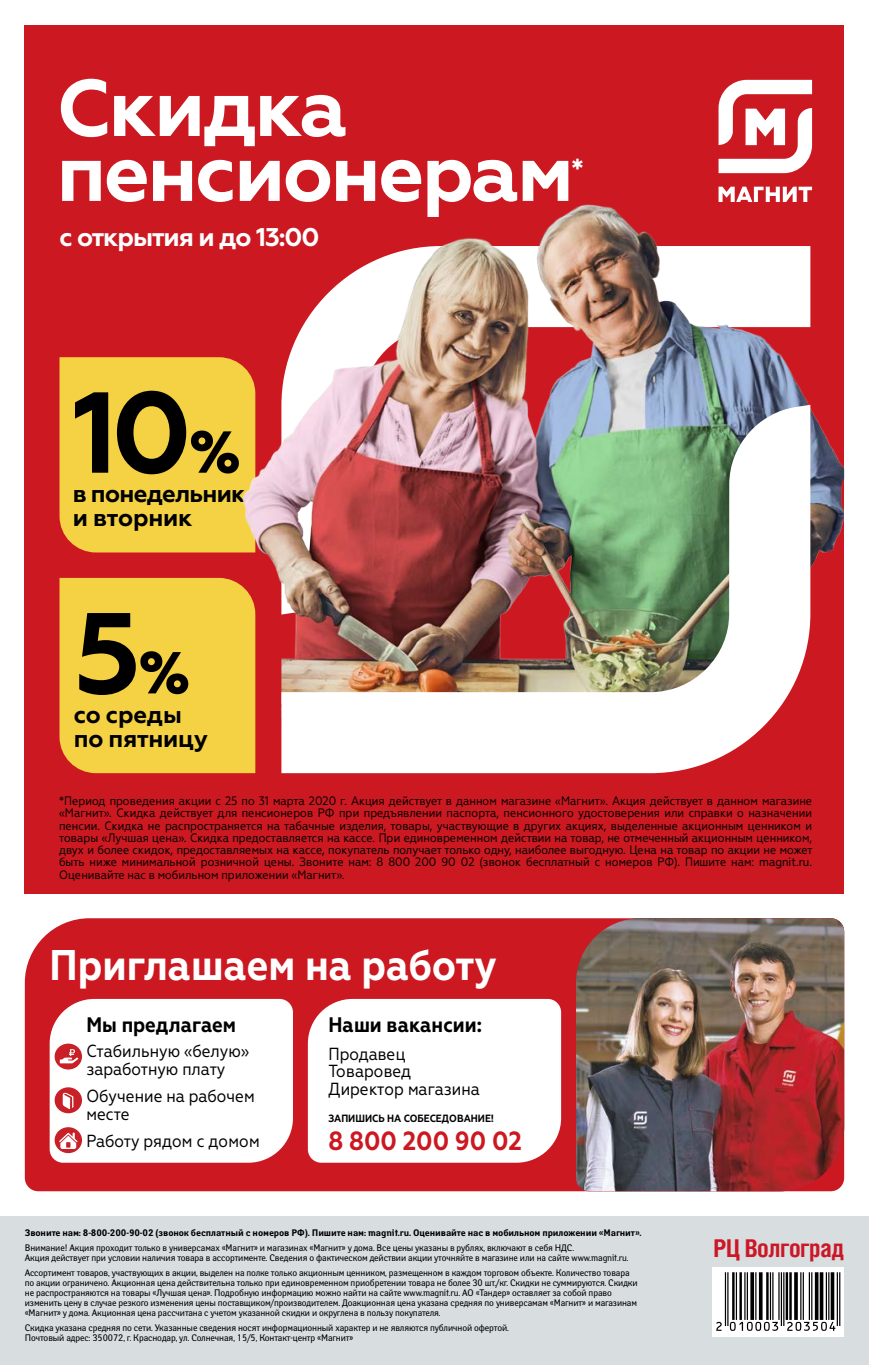
<style>
.page{position:relative;width:869px;height:1365px;background:#fff}
.page>*{position:absolute;margin:0;border:0;box-sizing:border-box;transform-origin:0 0}
.t1{font:700 114.8px "Geometria";color:#000}
.t2{font:700 80.15px/64.9px "Geometria";letter-spacing:-.03em;color:#fff}
.t3{font:700 42.88px "Geometria Narrow";color:#fff}
.t4{font:700 29.05px "Geometria";color:#fff}
.t5{font:700 26.25px "Geometria Narrow";color:#cb1821}
.t6{font:700 25.55px "Geometria";letter-spacing:-.04em;color:#fff}
.GorodRC{font:700 24.5px "Helios Cond";letter-spacing:-.02em;color:#cb1726}
.t7{font:700 23.97px/24px "Geometria";letter-spacing:-.03em;color:#000}
.t8{font:700 23.97px/24px "Geometria";letter-spacing:-.01em;color:#000}
.t9{font:700 21px "Geometria Narrow";color:#000}
.t10{font:17.5px/17.5px "Geometria Narrow";color:#000}
.t11{font:12.25px/12.2px "Geometria Narrow";color:#000;text-align:justify}
.t12{font:700 10.5px "Geometria Narrow";color:#000}
.t13{font:9.45px/10px "Yanus C";letter-spacing:-.01em;color:#000;scale:.95 1}
.t14{font:700 9.45px "Yanus C";letter-spacing:-.01em;color:#000;scale:.95 1}
.s1{font-weight:800;font-size:58.98px}
</style>
<div class="page">
<div style="left:0;top:1215px;width:868px;height:149px;background:#d8dddf"></div>
<div style="left:712px;top:1266px;width:131px;height:70px;background:#fff"></div>
<svg style="left:716px;top:1272px;width:124px;height:58px"></svg>
<div style="left:25px;top:25px;width:818px;height:868px;background:#cb1821"></div>
<svg style="left:718px;top:187px;width:93px;height:9px"></svg>
<svg style="left:718px;top:80px;width:93px;height:93px"></svg>
<div style="left:59px;top:357px;width:169px;height:195px;background:#f5d144"></div>
<div style="left:59px;top:578px;width:196px;height:195px;background:#f5d144"></div>
<img style="left:228px;top:196px;width:615px;height:528px">
<img style="left:281px;top:405px;width:529px;height:368px">
<div style="left:25px;top:918px;width:550px;height:273px;background:#cb1821"></div>
<img style="left:575px;top:918px;width:268px;height:273px">
<svg style="left:308px;top:998px;width:253px;height:164px"></svg>
<svg style="left:50px;top:998px;width:243px;height:164px"></svg>
<p class="t2" style="left:57px;top:76px;width:518px">Скидка пенсионерам</p>
<p class="t4" style="left:571px;top:151px;width:14px">*</p>
<p class="t6" style="left:59px;top:222px;width:261px">с открытия и до 13:00</p>
<p class="t1" style="left:73px;top:364px;width:168px">10<span class="s1">%</span></p>
<p class="t7" style="left:73px;top:482px;width:174px">в понедельник и вторник</p>
<p class="t1" style="left:74px;top:585px;width:116px">5<span class="s1">%</span></p>
<p class="t8" style="left:74px;top:702px;width:136px">со среды по пятницу</p>
<p class="t11" style="left:59px;top:794px;width:754px">*Период проведения акции с 25 по 31 марта 2020 г. Акция действует в данном магазине «Магнит». Акция действует в данном магазине «Магнит». Скидка действует для пенсионеров РФ при предъявлении паспорта, пенсионного удостоверения или справки о назначении пенсии. Скидка не распространяется на табачные изделия, товары, участвующие в других акциях, выделенные акционным ценником и товары «Лучшая цена». Скидка предоставляется на кассе. При единовременном действии на товар, не отмеченный акционным ценником, двух и более скидок, предоставляемых на кассе, покупатель получает только одну, наиболее выгодную. Цена на товар по акции не может быть ниже минимальной розничной цены. Звоните нам: 8 800 200 90 02 (звонок бесплатный с номеров РФ). Пишите нам: magnit.ru.<br>Оценивайте нас в мобильном приложении «Магнит».</p>
<p class="t3" style="left:50px;top:939px;width:448px">Приглашаем на работу</p>
<p class="t9" style="left:86px;top:1012px;width:151px">Мы предлагаем</p>
<p class="t9" style="left:328px;top:1012px;width:155px">Наши вакансии:</p>
<p class="t10" style="left:86px;top:1042px;width:164px">Стабильную «белую» заработную плату</p>
<p class="t10" style="left:86px;top:1087px;width:170px">Обучение на рабочем месте</p>
<p class="t10" style="left:86px;top:1132px;width:175px">Работу рядом с домом</p>
<p class="t10" style="left:328px;top:1044px;width:153px">Продавец<br>Товаровед<br>Директор магазина</p>
<p class="t12" style="left:328px;top:1112px;width:167px">ЗАПИШИСЬ НА СОБЕСЕДОВАНИЕ!</p>
<p class="t5" style="left:328px;top:1125px;width:195px">8 800 200 90 02</p>
<p class="t14" style="left:25px;top:1226px;width:650px">Звоните нам: 8-800-200-90-02 (звонок бесплатный с номеров РФ). Пишите нам: magnit.ru. Оценивайте нас в мобильном приложении «Магнит».</p>
<p class="t13" style="left:25px;top:1242px;width:636px">Внимание! Акция проходит только в универсамах «Магнит» и магазинах «Магнит» у дома. Все цены указаны в рублях, включают в себя НДС.<br>Акция действует при условии наличия товара в ассортименте. Сведения о фактическом действии акции уточняйте в магазине или на сайте www.magnit.ru.</p>
<p class="t13" style="left:25px;top:1267px;width:646px">Ассортимент товаров, участвующих в акции, выделен на полке только акционным ценником, размещенном в каждом торговом объекте. Количество товара по акции ограничено. Акционная цена действительна только при единовременном приобретении товара не более 30 шт./кг. Скидки не суммируются. Скидки не распространяются на товары «Лучшая цена». Подробную информацию можно найти на сайте www.magnit.ru. АО «Тандер» оставляет за собой право изменить цену в случае резкого изменения цены поставщиком/производителем. Доакционная цена указана средняя по универсамам «Магнит» и магазинам «Магнит» у дома. Акционная цена рассчитана с учетом указанной скидки и округлена в пользу покупателя.</p>
<p class="t13" style="left:25px;top:1321px;width:510px">Скидка указана средняя по сети. Указанные сведения носят информационный характер и не являются публичной офертой.<br>Почтовый адрес: 350072, г. Краснодар, ул. Солнечная, 15/5, Контакт-центр «Магнит»</p>
<p class="GorodRC" style="left:713px;top:1233px;width:132px">РЦ Волгоград</p>
</div>
